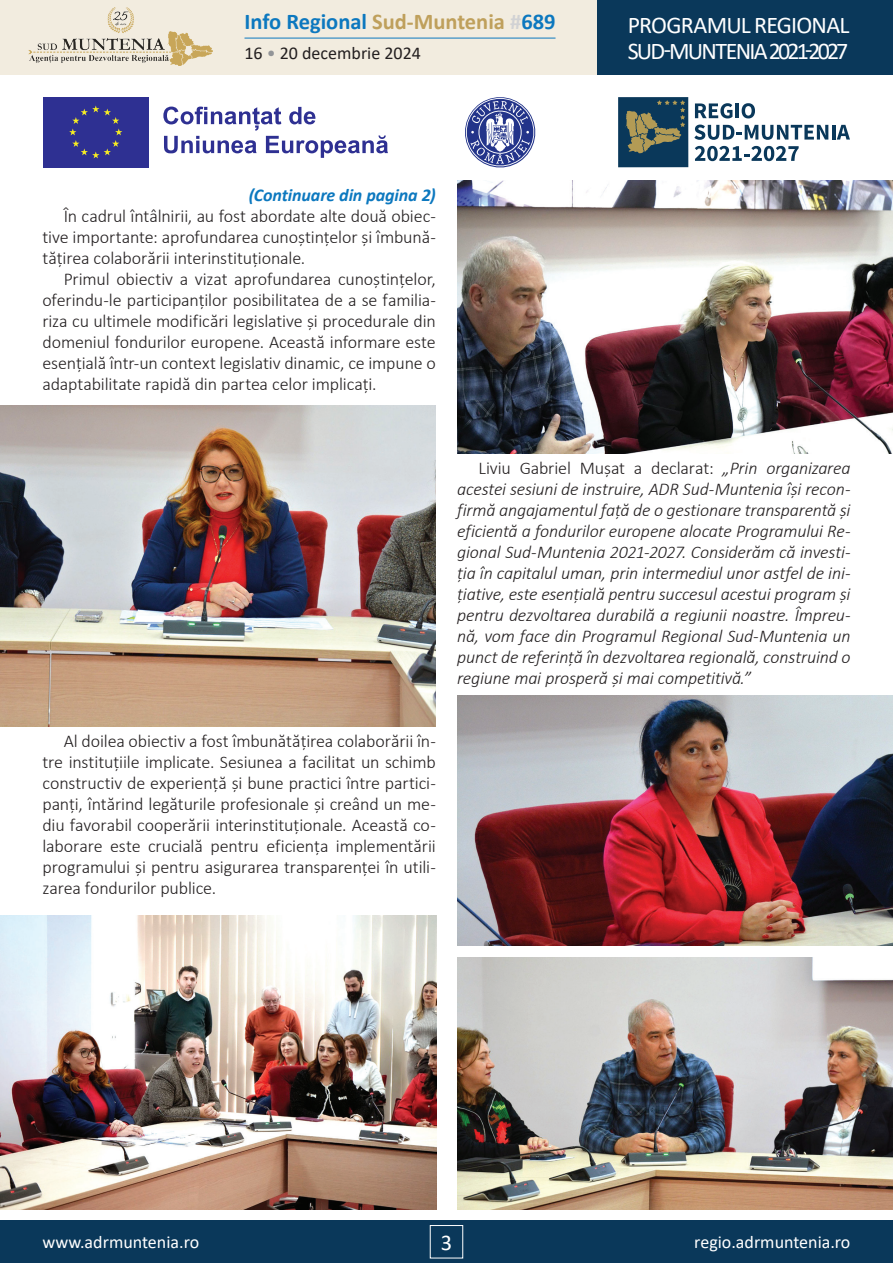
<style>
.page{position:relative;width:893px;height:1263px;background:#fff}
.page>*{position:absolute;margin:0;border:0;box-sizing:border-box;transform-origin:0 0}
.t1{font:24px/25.5px "Calibri";letter-spacing:-.055em;color:#fff}
.t2{font:700 22.5px "Calibri";color:#0c78bf}
.t3{font:22.5px "Calibri";color:#fff}
.t4{font:300 18px/21px "Calibri";letter-spacing:-.01em;color:#231f20;text-align:justify}
.t5{font:italic 300 18px/21px "Calibri";letter-spacing:-.01em;color:#231f20;text-align:justify}
.t6{font:18px "Calibri";color:#fff}
.t7{font:italic 700 18px "Calibri";letter-spacing:-.005em;color:#0c78bf}
.t8{font:18px "Calibri";color:#231f20}
.s1{color:#bfa05c}
.s2{color:#d1d2d4}
.s3{color:#939598}
.s4{font-style:normal}
</style>
<div class="page">
<div style="left:0;top:1220px;width:893px;height:43px;background:#0a385a"></div>
<div style="left:0;top:0;width:893px;height:75px;background:#f2ecdf"></div>
<div style="left:597px;top:0;width:296px;height:75px;background:#0a385a"></div>
<hr style="left:244px;top:38px;width:311px;height:1px;background:#0c78bf">
<img style="left:28px;top:7px;width:185px;height:59px">
<svg style="left:695px;top:146px;width:104px;height:15px"></svg>
<svg style="left:837px;top:125px;width:13px;height:15px"></svg>
<hr style="left:832px;top:125px;width:3px;height:15px;background:#0a385a">
<svg style="left:694px;top:125px;width:134px;height:15px"></svg>
<svg style="left:742px;top:103px;width:13px;height:15px"></svg>
<hr style="left:735px;top:103px;width:4px;height:15px;background:#0a385a">
<svg style="left:695px;top:103px;width:37px;height:15px"></svg>
<div style="left:618px;top:97px;width:70px;height:70px;background:#0a385a"></div>
<svg style="left:625px;top:100px;width:60px;height:53px"></svg>
<div style="left:43px;top:97px;width:105px;height:70px;background:#2e3092"></div>
<svg style="left:69px;top:105px;width:53px;height:53px"></svg>
<svg style="left:163px;top:107px;width:225px;height:51px"></svg>
<svg style="left:465px;top:97px;width:71px;height:71px"></svg>
<img style="left:0;top:915px;width:436px;height:294px">
<img style="left:0;top:405px;width:436px;height:321px">
<img style="left:457px;top:957px;width:436px;height:252px">
<img style="left:457px;top:180px;width:436px;height:273px">
<img style="left:457px;top:695px;width:436px;height:250px">
<p class="t2" style="left:244px;top:6px;width:313px">Info Regional <span class="s1">Sud-Muntenia</span> <span class="s2">#</span>689</p>
<p class="t8" style="left:244px;top:41px;width:178px">16 <span class="s3">•</span> 20 decembrie 2024</p>
<p class="t7" style="left:249px;top:182px;width:189px">(Continuare din pagina 2)</p>
<p class="t4" style="left:42px;top:205px;width:395px;text-indent:21px">În cadrul întâlnirii, au fost abordate alte două obiec&shy;tive importante: aprofundarea cunoștințelor și îmbună&shy;tățirea colaborării interinstituționale.</p>
<p class="t4" style="left:42px;top:268px;width:395px;text-indent:21px">Primul obiectiv a vizat aprofundarea cunoștințelor, oferindu-le participanților posibilitatea de a se familia&shy;riza cu ultimele modificări legislative și procedurale din domeniul fondurilor europene. Această informare este esențială într-un context legislativ dinamic, ce impune o adaptabilitate rapidă din partea celor implicați.</p>
<h1 class="t1" style="left:628px;top:12px;width:223px">PROGRAMUL REGIONAL<br>SUD-MUNTENIA 2021-2027</h1>
<p class="t4" style="left:42px;top:730px;width:395px;text-indent:21px">Al doilea obiectiv a fost îmbunătățirea colaborării în&shy;tre instituțiile implicate. Sesiunea a facilitat un schimb constructiv de experiență și bune practici între partici&shy;panți, întărind legăturile profesionale și creând un me&shy;diu favorabil cooperării interinstituționale. Această co&shy;laborare este crucială pentru eficiența implementării programului și pentru asigurarea transparenței în utili&shy;zarea fondurilor publice.</p>
<p class="t5" style="left:457px;top:457px;width:395px;text-indent:21px"><span class="s4">Liviu Gabriel Mușat a declarat:</span> „Prin organizarea acestei sesiuni de instruire, ADR Sud-Muntenia își recon&shy;firmă angajamentul față de o gestionare transparentă și eficientă a fondurilor europene alocate Programului Re&shy;gional Sud-Muntenia 2021-2027. Considerăm că investi&shy;ția în capitalul uman, prin intermediul unor astfel de ini&shy;țiative, este esențială pentru succesul acestui program și pentru dezvoltarea durabilă a regiunii noastre. Împreu&shy;nă, vom face din Programul Regional Sud-Muntenia un punct de referință în dezvoltarea regională, construind o regiune mai prosperă și mai competitivă.”</p>
<p class="t6" style="left:43px;top:1230px;width:158px">www.adrmuntenia.ro</p>
<p class="t3" style="left:441px;top:1226px;width:13px">3</p>
<p class="t6" style="left:694px;top:1230px;width:158px">regio.adrmuntenia.ro</p>
</div>
